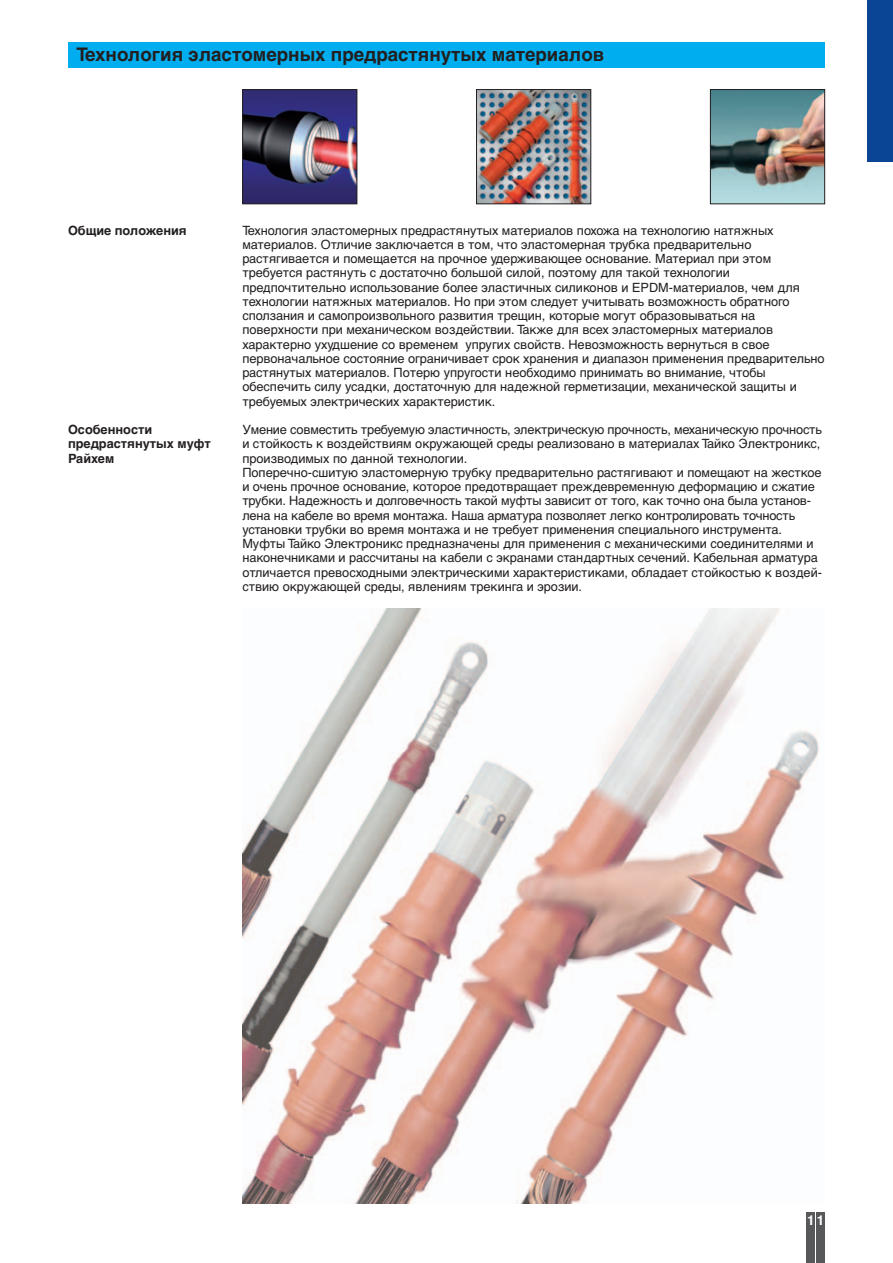
<style>
.page{position:relative;width:893px;height:1263px;background:#fff}
.page>*{position:absolute;margin:0;border:0;box-sizing:border-box;transform-origin:0 0}
.t1{font:700 18.75px "Helvetica Cyr";color:#231f20}
.t2{font:700 13.5px "Helvetica Cyr";color:#fff}
.t3{font:12.75px/14.2px "Helvetica Cyr Upright";color:#231f20}
.t4{font:700 12.75px/14.2px "Helvetica Cyr";color:#231f20}
</style>
<div class="page">
<div style="left:807px;top:1212px;width:8px;height:51px;background:#57585a"></div>
<div style="left:816px;top:1212px;width:9px;height:51px;background:#57585a"></div>
<div style="left:867px;top:0;width:26px;height:162px;background:#094594"></div>
<div style="left:68px;top:43px;width:757px;height:25px;background:#00aeef"></div>
<img style="left:244px;top:91px;width:111px;height:111px">
<div style="left:242px;top:89px;width:115px;height:115px;border:1px solid #231f20"></div>
<img style="left:478px;top:91px;width:111px;height:111px">
<div style="left:476px;top:89px;width:115px;height:115px;border:1px solid #231f20"></div>
<img style="left:712px;top:91px;width:111px;height:111px">
<div style="left:710px;top:89px;width:115px;height:115px;border:1px solid #231f20"></div>
<img style="left:242px;top:608px;width:577px;height:595px">
<h1 class="t1" style="left:77px;top:48px;width:529px">Технология эластомерных предрастянутых материалов</h1>
<p class="t4" style="left:68px;top:224px;width:120px">Общие положения</p>
<p class="t4" style="left:68px;top:424px;width:144px">Особенности предрастянутых муфт<br>Райхем</p>
<p class="t3" style="left:242px;top:224px;width:584px">Технология эластомерных предрастянутых материалов похожа на технологию натяжных материалов. Отличие заключается в том, что эластомерная трубка предварительно растягивается и помещается на прочное удерживающее основание. Материал при этом требуется растянуть с достаточно большой силой, поэтому для такой технологии предпочтительно использование более эластичных силиконов и EPDM-материалов, чем для технологии натяжных материалов. Но при этом следует учитывать возможность обратного сползания и самопроизвольного развития трещин, которые могут образовываться на поверхности при механическом воздействии. Также для всех эластомерных материалов характерно ухудшение со временем упругих свойств. Невозможность вернуться в свое первоначальное состояние ограничивает срок хранения и диапазон применения предварительно растянутых материалов. Потерю упругости необходимо принимать во внимание, чтобы обеспечить силу усадки, достаточную для надежной герметизации, механической защиты и требуемых электрических характеристик.</p>
<p class="t3" style="left:242px;top:424px;width:581px">Умение совместить требуемую эластичность, электрическую прочность, механическую прочность и стойкость к воздействиям окружающей среды реализовано в материалах Тайко Электроникс, производимых по данной технологии.<br>Поперечно-сшитую эластомерную трубку предварительно растягивают и помещают на жесткое и очень прочное основание, которое предотвращает преждевременную деформацию и сжатие трубки. Надежность и долговечность такой муфты зависит от того, как точно она была установ&shy;лена на кабеле во время монтажа. Наша арматура позволяет легко контролировать точность установки трубки во время монтажа и не требует применения специального инструмента.<br>Муфты Тайко Электроникс предназначены для применения с механическими соединителями и наконечниками и рассчитаны на кабели с экранами стандартных сечений. Кабельная арматура отличается превосходными электрическими характеристиками, обладает стойкостью к воздей&shy;ствию окружающей среды, явлениям трекинга и эрозии.</p>
<p class="t2" style="left:807px;top:1215px;width:19px">11</p>
</div>
